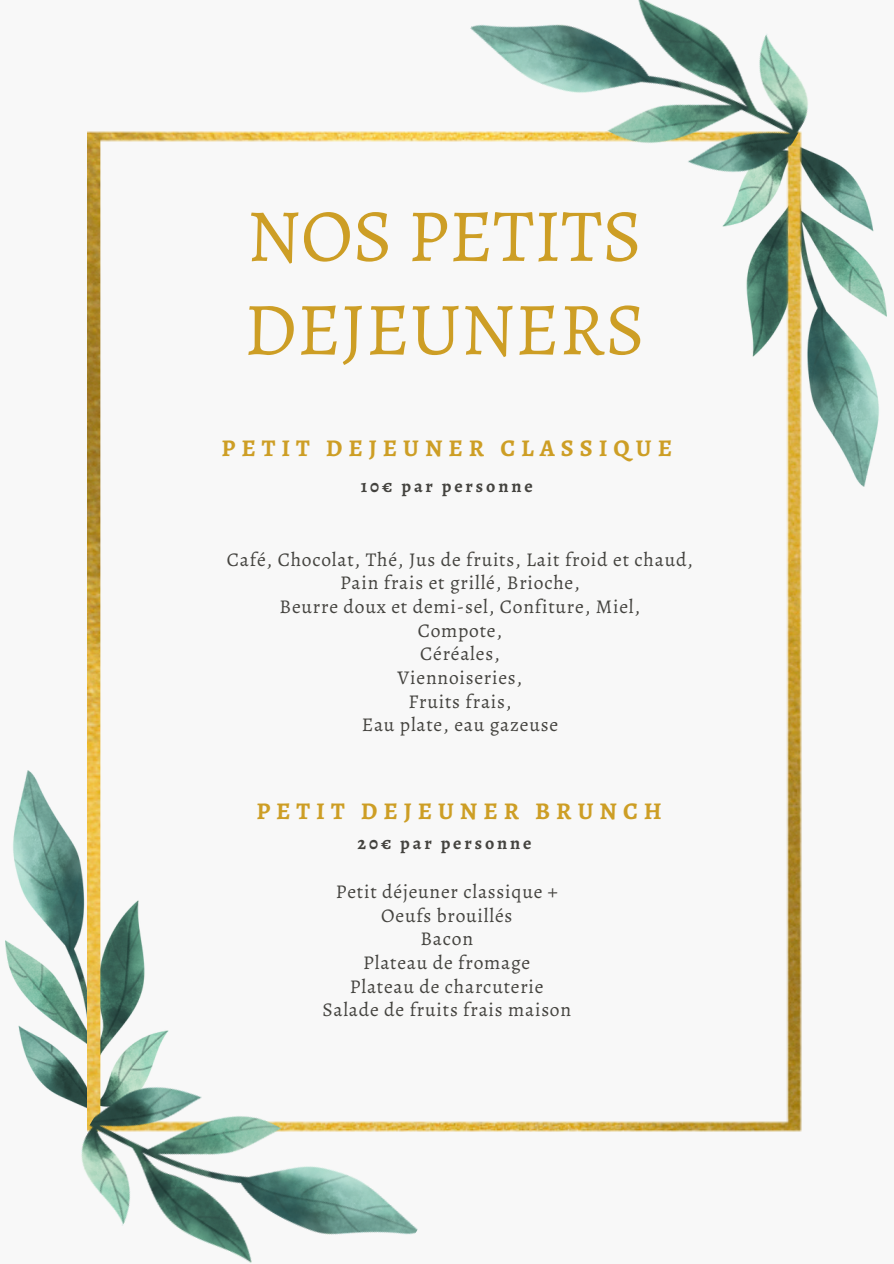
<style>
.page{position:relative;width:894px;height:1264px;background:#fff}
.page>*{position:absolute;margin:0;border:0;box-sizing:border-box;transform-origin:0 0}
.t1{font:75px/93.3px "Alegreya";color:#cd9e25}
.t2{font:700 24px "Alegreya";letter-spacing:.25em;color:#cd9e25}
.t3{font:19.5px "Alegreya";letter-spacing:.04em;color:#44433f}
.t4{font:700 18px "Alegreya";letter-spacing:.16em;color:#44433f}
</style>
<div class="page">
<div style="left:0;top:0;width:893px;height:1263px;background:#f8f8f8"></div>
<img style="left:6px;top:770px;width:81px;height:323px">
<img style="left:801px;top:161px;width:84px;height:325px">
<img style="left:87px;top:132px;width:714px;height:999px">
<img style="left:460px;top:0;width:373px;height:213px">
<img style="left:54px;top:1045px;width:373px;height:218px">
<h1 class="t1" style="left:244px;top:189px;width:402px">NOS PETITS<br>DEJEUNERS</h1>
<p class="t2" style="left:221px;top:432px;width:452px">PETIT DEJEUNER CLASSIQUE</p>
<p class="t4" style="left:361px;top:474px;width:173px">10€ par personne</p>
<p class="t3" style="left:227px;top:546px;width:467px">Café, Chocolat, Thé, Jus de fruits, Lait froid et chaud,</p>
<p class="t3" style="left:340px;top:569px;width:241px">Pain frais et grillé, Brioche,</p>
<h2 class="t3" style="left:279px;top:593px;width:362px">Beurre doux et demi-sel, Confiture, Miel,</h2>
<h3 class="t3" style="left:417px;top:617px;width:86px">Compote,</h3>
<p class="t3" style="left:420px;top:640px;width:81px">Céréales,</p>
<p class="t3" style="left:397px;top:664px;width:126px">Viennoiseries,</p>
<p class="t3" style="left:408px;top:687px;width:105px">Fruits frais,</p>
<p class="t3" style="left:361px;top:711px;width:198px">Eau plate, eau gazeuse</p>
<h2 class="t2" style="left:256px;top:794px;width:406px">PETIT DEJEUNER BRUNCH</h2>
<p class="t4" style="left:357px;top:830px;width:175px">20€ par personne</p>
<h3 class="t3" style="left:336px;top:878px;width:223px">Petit déjeuner classique +</h3>
<p class="t3" style="left:381px;top:901px;width:133px">Oeufs brouillés</p>
<p class="t3" style="left:420px;top:925px;width:54px">Bacon</p>
<p class="t3" style="left:363px;top:949px;width:168px">Plateau de fromage</p>
<p class="t3" style="left:350px;top:972px;width:195px">Plateau de charcuterie</p>
<p class="t3" style="left:322px;top:996px;width:250px">Salade de fruits frais maison</p>
</div>
